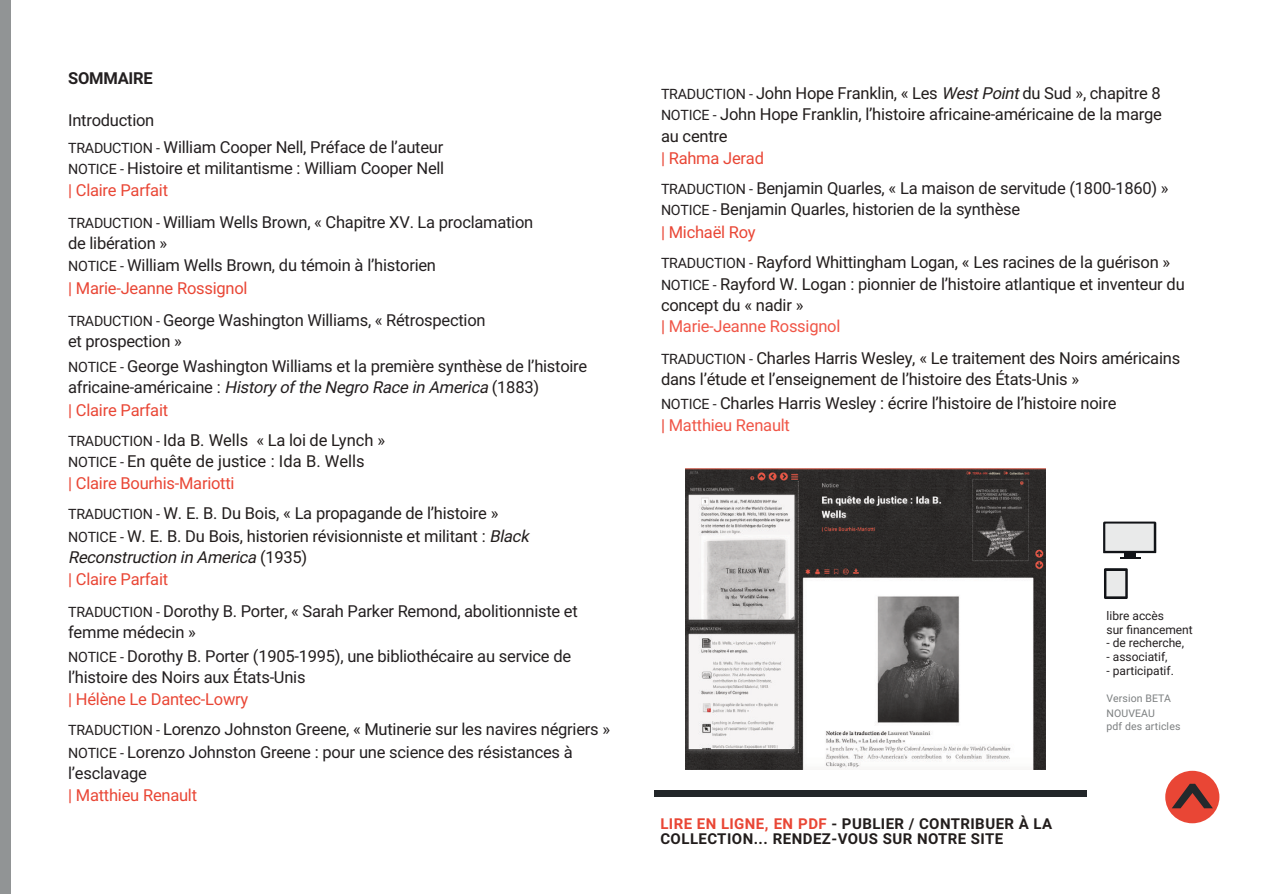
<style>
.page{position:relative;width:1264px;height:894px;background:#fff}
.page>*{position:absolute;margin:0;border:0;box-sizing:border-box;transform-origin:0 0}
.t1{font:16.5px/21px "Roboto";letter-spacing:-.015em;color:#231f20}
.t2{font:16.5px/22.5px "Roboto";letter-spacing:-.015em;color:#221d1c}
.t3{font:italic 16.5px/22.5px "Roboto";color:#221d1c}
.t4{font:16.5px/21px "Roboto";letter-spacing:-.015em;color:#f05547}
.t5{font:16.5px "Roboto";letter-spacing:-.015em;color:#e94635}
.t6{font:700 16.5px "Roboto";letter-spacing:-.015em;color:#231f20}
.t7{font:700 15px/15px "Roboto";letter-spacing:.03em;color:#221d1c}
.t8{font:12px/13.5px "Roboto";color:#231f20}
.t9{font:10.5px/15px "Roboto";letter-spacing:.015em;color:#7c7f80}
.s1{font-size:14.25px}
.s2{color:#e94635}
.s3{font-style:italic}
.s4{font-size:14.25px;color:#231f20}
.s5{font-style:normal}
.s6{font-style:normal;color:#e94635}
.s7{font-size:14.25px;color:#221d1c}
.s8{color:#221d1c}
.s9{color:#f05547}
</style>
<div class="page">
<div style="left:0;top:0;width:11px;height:893px;background:#919495"></div>
<svg style="left:1104px;top:568px;width:23px;height:30px"></svg>
<div style="left:1106px;top:570px;width:19px;height:26px;background:#e9eaea"></div>
<svg style="left:1103px;top:521px;width:53px;height:37px"></svg>
<svg style="left:1165px;top:770px;width:54px;height:53px"></svg>
<div style="left:1104px;top:523px;width:51px;height:27px;background:#e9eaea"></div>
<div style="left:654px;top:790px;width:432px;height:6px;background:#222629"></div>
<img style="left:685px;top:468px;width:360px;height:300px">
<p class="t6" style="left:68px;top:71px;width:86px">SOMMAIRE</p>
<p class="t1" style="left:68px;top:108px;width:376px;line-height:27px">Introduction<br><span class="s1">TRADUCTION -</span> William Cooper Nell, Préface de l’auteur</p>
<p class="t1" style="left:68px;top:158px;width:377px;line-height:22.5px"><span class="s1">NOTICE -</span> Histoire et militantisme : William Cooper Nell <span class="s2">| Claire Parfait</span></p>
<p class="t1" style="left:68px;top:213px;width:466px"><span class="s1">TRADUCTION -</span> William Wells Brown, « Chapitre XV. La proclamation de libération »</p>
<p class="t1" style="left:68px;top:256px;width:369px;line-height:22.5px"><span class="s1">NOTICE -</span> William Wells Brown, du témoin à l’historien <span class="s2">| Marie-Jeanne Rossignol</span></p>
<p class="t1" style="left:68px;top:311px;width:419px"><span class="s1">TRADUCTION -</span> George Washington Williams, « Rétrospection et prospection »</p>
<p class="t1" style="left:68px;top:357px;width:520px"><span class="s1">NOTICE -</span> George Washington Williams et la première synthèse de l’histoire africaine-américaine : <span class="s3">Historyof theNegroRaceinAmerica</span>(1883)</p>
<p class="t2" style="left:68px;top:396px;width:318px;line-height:30px"><span class="s2">| Claire Parfait<br></span><span class="s4">TRADUCTION -</span> Ida B. Wells « La loi de Lynch »</p>
<p class="t2" style="left:68px;top:451px;width:298px"><span class="s4">NOTICE -</span> En quête de justice : Ida B. Wells <span class="s2">| Claire Bourhis-Mariotti</span></p>
<p class="t2" style="left:68px;top:503px;width:462px"><span class="s4">TRADUCTION</span> <span class="s1">-</span> W. E. B. Du Bois, « La propagande de l’histoire »<br><span class="s4">NOTICE</span> <span class="s1">-</span> W. E. B. Du Bois, historien révisionniste et militant : <span class="s3">Black</span></p>
<p class="t3" style="left:68px;top:547px;width:241px">Reconstruction in America <span class="s5">( 1 9 3 5 ) </span><span class="s6">| Claire Parfait</span></p>
<p class="t1" style="left:68px;top:602px;width:511px"><span class="s1">TRADUCTION -</span> Dorothy B. Porter, « Sarah Parker Remond, abolitionniste et femme médecin »</p>
<p class="t1" style="left:68px;top:647px;width:504px"><span class="s1">NOTICE -</span> Dorothy B. Porter (1905-1995), une bibliothécaire au service de l’histoire des Noirs aux États-Unis</p>
<p class="t1" style="left:68px;top:686px;width:543px;line-height:30px"><span class="s2">| Hélène Le Dantec-Lowry<br></span><span class="s1">TRADUCTION -</span> Lorenzo Johnston Greene, « Mutinerie sur les navires négriers »</p>
<p class="t1" style="left:68px;top:743px;width:506px"><span class="s1">NOTICE -</span> Lorenzo Johnston Greene : pour une science des résistances à l’esclavage</p>
<p class="t5" style="left:68px;top:788px;width:130px">| Matthieu Renault</p>
<p class="t2" style="left:661px;top:85px;width:502px;line-height:21px;text-align:justify"><span class="s4">TRADUCTION -</span> John Hope Franklin, « Les <span class="s3">WestPoint</span>du Sud », chapitre 8<br><span class="s4">NOTICE</span> <span class="s1">-</span> John Hope Franklin, l’histoire africaine-américaine de la marge au centre</p>
<p class="t1" style="left:661px;top:145px;width:509px;line-height:30px"><span class="s2">| Rahma Jerad<br></span><span class="s1">TRADUCTION -</span> Benjamin Quarles, « La maison de servitude (1800-1860) »</p>
<p class="t1" style="left:661px;top:199px;width:361px;line-height:22.5px"><span class="s1">NOTICE</span> <span class="s7">-</span> Benjamin Quarles, historien de la synthèse <span class="s2">| Michaël Roy</span></p>
<p class="t2" style="left:661px;top:252px;width:525px"><span class="s4">TRADUCTION</span> <span class="s1">-</span> Rayford Whittingham Logan, « Les racines de la guérison »<br><span class="s4">NOTICE</span> <span class="s1">-</span> Rayford W. Logan : pionnier de l’histoire atlantique et inventeur du</p>
<p class="t4" style="left:661px;top:296px;width:181px"><span class="s8">concept du « nadir »<br></span><span class="s2">|</span> Marie-Jeanne Rossignol</p>
<p class="t2" style="left:661px;top:349px;width:520px;line-height:21px"><span class="s4">TRADUCTION</span> <span class="s1">-</span> Charles Harris Wesley, « Le traitement des Noirs américains dans l’étude et l’enseignement de l’histoire des États-Unis »</p>
<p class="t2" style="left:661px;top:393px;width:457px"><span class="s4">NOTICE</span> <span class="s1">-</span> Charles Harris Wesley : écrire l’histoire de l’histoire noire <span class="s2">|</span> <span class="s9">Matthieu Renault</span></p>
<p class="t7" style="left:660px;top:817px;width:393px"><span class="s2">LIRE EN LIGNE, EN PDF</span> - PUBLIER / CONTRIBUER À LA<br>COLLECTION... RENDEZ-VOUS SUR NOTRE SITE</p>
<p class="t8" style="left:1106px;top:610px;width:88px">libre accès<br>sur financement</p>
<p class="t8" style="left:1106px;top:637px;width:79px">- de recherche,</p>
<p class="t8" style="left:1106px;top:651px;width:63px">- associatif,</p>
<p class="t8" style="left:1106px;top:664px;width:69px">- participatif.</p>
<p class="t9" style="left:1106px;top:691px;width:66px">Version BETA<br>NOUVEAU</p>
<p class="t9" style="left:1106px;top:719px;width:75px">pdf des articles</p>
</div>
